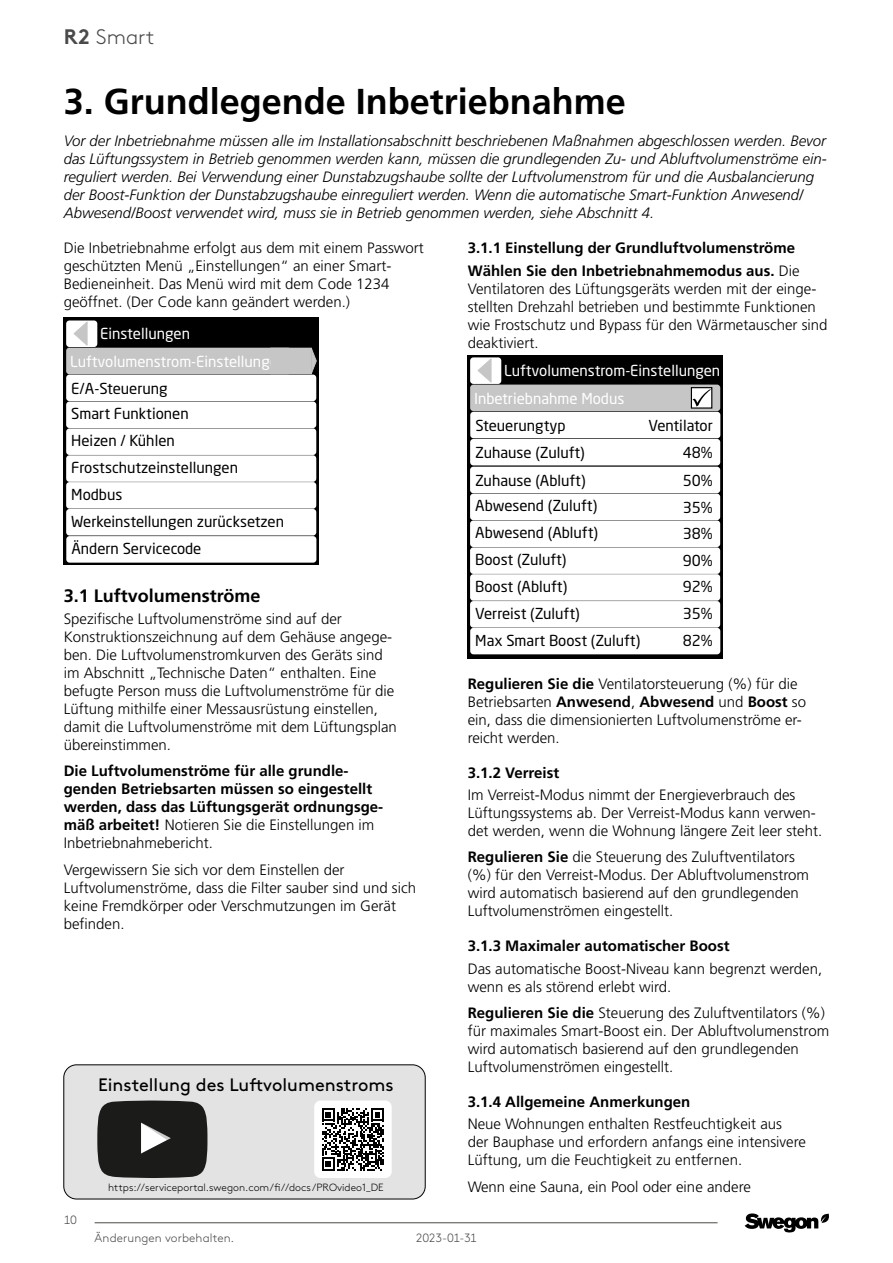
<style>
.page{position:relative;width:893px;height:1263px;background:#fff}
.page>*{position:absolute;margin:0;border:0;box-sizing:border-box;transform-origin:0 0}
.Luvun_otsikko{font:36px "Frutiger LT 65 Bd";color:#000}
.t1{font:300 21px "Swegon Brown";color:#4a4a49}
.t2{font:18px "Swegon Brown";color:#000}
.Väliotsikko_X_X{font:18px "Frutiger LT 65 Bd";color:#000}
.Leipis{font:15px/18px "Frutiger LT 45 Lt";color:#000}
.Leipis-2{font:15px/18px "Frutiger LT 46 Lt It";color:#000}
.t3{font:15px/26.7px "Neo Sans Std";color:#000}
.Leipis-3{font:15px/18px "Frutiger LT 65 Bd";color:#000}
.Väliotsikko_X_X_X{font:15px "Frutiger LT 65 Bd";color:#000}
.t4{font:15px/27.9px "Neo Sans Std";color:#fff}
.t5{font:300 12px "Swegon Brown";letter-spacing:.01em;color:#4a4a49}
.t6{font:300 10.5px "Swegon Brown";color:#000}
.s1{font-weight:700}
.s2{color:#fff}
.s3{font-family:"Frutiger LT 45 Lt"}
.s4{font-family:"Frutiger LT 65 Bd"}
</style>
<div class="page">
<hr style="left:95px;top:1222px;width:623px;height:1px;background:#4a4a49">
<svg style="left:745px;top:1213px;width:84px;height:19px"></svg>
<svg style="left:64px;top:318px;width:255px;height:247px;background:#0e0e0e"></svg>
<div style="left:66px;top:320px;width:31px;height:27px;background:#fff;border-radius:3px"></div>
<svg style="left:73px;top:320px;width:15px;height:26px"></svg>
<div style="left:66px;top:348px;width:225px;height:26px;background:#c6c6c6;border-radius:3px"></div>
<div style="left:66px;top:375px;width:250px;height:26px;background:#fff;border-radius:3px"></div>
<div style="left:66px;top:402px;width:250px;height:26px;background:#fff;border-radius:3px"></div>
<div style="left:66px;top:428px;width:250px;height:27px;background:#fff;border-radius:3px"></div>
<div style="left:66px;top:455px;width:250px;height:27px;background:#fff;border-radius:3px"></div>
<div style="left:66px;top:482px;width:250px;height:27px;background:#fff;border-radius:3px"></div>
<div style="left:66px;top:509px;width:250px;height:26px;background:#fff;border-radius:3px"></div>
<svg style="left:310px;top:344px;width:7px;height:31px"></svg>
<div style="left:270px;top:348px;width:41px;height:26px;background:#c6c6c6"></div>
<div style="left:66px;top:536px;width:250px;height:27px;background:#fff;border-radius:3px"></div>
<svg style="left:468px;top:355px;width:255px;height:303px;background:#111"></svg>
<div style="left:470px;top:357px;width:31px;height:27px;background:#fff;border-radius:3px"></div>
<svg style="left:477px;top:357px;width:15px;height:26px"></svg>
<div style="left:470px;top:385px;width:250px;height:26px;background:#c6c6c6;border-radius:3px"></div>
<div style="left:470px;top:467px;width:250px;height:26px;background:#fff;border-radius:3px"></div>
<div style="left:470px;top:494px;width:250px;height:26px;background:#fff;border-radius:3px"></div>
<div style="left:470px;top:520px;width:250px;height:27px;background:#fff;border-radius:3px"></div>
<div style="left:470px;top:547px;width:250px;height:27px;background:#fff;border-radius:3px"></div>
<div style="left:470px;top:574px;width:250px;height:27px;background:#fff;border-radius:3px"></div>
<div style="left:470px;top:601px;width:250px;height:27px;background:#fff;border-radius:3px"></div>
<div style="left:470px;top:628px;width:250px;height:26px;background:#fff;border-radius:3px"></div>
<svg style="left:691px;top:387px;width:21px;height:22px"></svg>
<svg style="left:692px;top:389px;width:19px;height:18px"></svg>
<div style="left:470px;top:412px;width:250px;height:26px;background:#fff;border-radius:3px"></div>
<div style="left:470px;top:439px;width:250px;height:26px;background:#fff;border-radius:3px"></div>
<div style="left:64px;top:1065px;width:361px;height:134px;background:#e3e3e3;border-radius:13px"></div>
<div style="left:64px;top:1065px;width:361px;height:134px;border:1px solid #000;border-radius:13px"></div>
<svg style="left:97px;top:1100px;width:110px;height:78px;background:#333332"></svg>
<div style="left:314px;top:1100px;width:78px;height:78px;background:#fff;border-radius:6px"></div>
<svg style="left:322px;top:1108px;width:62px;height:62px"></svg>
<h2 class="t1" style="left:64px;top:22px;width:92px"><span class="s1">R2</span> Smart</h2>
<p class="Luvun_otsikko" style="left:64px;top:80px;width:564px">3. Grundlegende Inbetriebnahme</p>
<p class="Leipis-2" style="left:64px;top:132px;width:764px">Vor der Inbetriebnahme müssen alle im Installationsabschnitt beschriebenen Maßnahmen abgeschlossen werden. Bevor das Lüftungssystem in Betrieb genommen werden kann, müssen die grundlegenden Zu- und Abluftvolumenströme ein&shy;reguliert werden. Bei Verwendung einer Dunstabzugshaube sollte der Luftvolumenstrom für und die Ausbalancierung der Boost-Funktion der Dunstabzugshaube einreguliert werden. Wenn die automatische Smart-Funktion Anwesend/ Abwesend/Boost verwendet wird, muss sie in Betrieb genommen werden, siehe Abschnitt 4.</p>
<p class="Leipis" style="left:64px;top:239px;width:362px">Die Inbetriebnahme erfolgt aus dem mit einem Passwort geschützten Menü „Einstellungen“ an einer Smart-Bedieneinheit. Das Menü wird mit dem Code 1234 geöffnet. (Der Code kann geändert werden.)</p>
<p class="t3" style="left:70px;top:320px;width:218px;text-indent:30px"><span class="s2">Einstellungen<br>Luftvolumenstrom-Einstellungen<br></span>E/A-Steuerung<br>Smart Funktionen<br>Heizen / Kühlen<br>Frostschutzeinstellungen<br>Modbus<br>Werkeinstellungen zurücksetzen<br>Ändern Servicecode</p>
<p class="Väliotsikko_X_X" style="left:64px;top:585px;width:198px">3.1 Luftvolumenströme</p>
<p class="Leipis" style="left:64px;top:610px;width:335px">Spezifische Luftvolumenströme sind auf der Konstruktionszeichnung auf dem Gehäuse angege&shy;ben. Die Luftvolumenstromkurven des Geräts sind im Abschnitt „Technische Daten“ enthalten. Eine befugte Person muss die Luftvolumenströme für die Lüftung mithilfe einer Messausrüstung einstellen, damit die Luftvolumenströme mit dem Lüftungsplan übereinstimmen.</p>
<p class="Leipis-3" style="left:64px;top:762px;width:321px">Die Luftvolumenströme für alle grundle&shy;genden Betriebsarten müssen so eingestellt werden, dass das Lüftungsgerät ordnungsge&shy;mäß arbeitet! <span class="s3">Notieren Sie die Einstellungen im Inbetriebnahmebericht.</span></p>
<p class="Leipis" style="left:64px;top:861px;width:354px">Vergewissern Sie sich vor dem Einstellen der Luftvolumenströme, dass die Filter sauber sind und sich keine Fremdkörper oder Verschmutzungen im Gerät befinden.</p>
<p class="t2" style="left:98px;top:1071px;width:297px">Einstellung des Luftvolumenstroms</p>
<p class="t5" style="left:64px;top:1211px;width:15px">10</p>
<p class="t6" style="left:108px;top:1179px;width:277px">https://serviceportal.swegon.com/fi//docs/PROvideo1_DE</p>
<p class="Väliotsikko_X_X_X" style="left:468px;top:239px;width:329px">3.1.1 Einstellung der Grundluftvolumenströme</p>
<p class="Leipis" style="left:468px;top:262px;width:361px"><span class="s4">Wählen Sie den Inbetriebnahmemodus aus.</span> Die Ventilatoren des Lüftungsgeräts werden mit der einge&shy;stellten Drehzahl betrieben und bestimmte Funktionen wie Frostschutz und Bypass für den Wärmetauscher sind deaktiviert.</p>
<p class="t4" style="left:474px;top:356px;width:248px;text-indent:30px">Luftvolumenstrom-Einstellungen<br>Inbetriebnahme Modus</p>
<p class="t3" style="left:475px;top:412px;width:92px">Steuerungtyp</p>
<p class="t3" style="left:648px;top:412px;width:66px">Ventilator</p>
<p class="t3" style="left:475px;top:439px;width:111px">Zuhause (Zuluft)</p>
<p class="t3" style="left:683px;top:439px;width:32px">48%</p>
<p class="t3" style="left:475px;top:467px;width:167px">Zuhause (Abluft)<br>Abwesend (Zuluft)<br>Abwesend (Abluft)<br>Boost (Zuluft)<br>Boost (Abluft)<br>Verreist (Zuluft)<br>Max Smart Boost (Zuluft)</p>
<p class="t3" style="left:683px;top:467px;width:32px;text-align:justify">50% 35% 38% 90% 92% 35% 82%</p>
<p class="Leipis" style="left:468px;top:675px;width:340px"><span class="s4">Regulieren Sie die</span> Ventilatorsteuerung (%) für die Betriebsarten <span class="s4">Anwesend</span>, <span class="s4">Abwesend</span> und <span class="s4">Boost</span> so ein, dass die dimensionierten Luftvolumenströme er&shy;reicht werden.</p>
<p class="Väliotsikko_X_X_X" style="left:468px;top:764px;width:93px">3.1.2 Verreist</p>
<p class="Leipis" style="left:468px;top:786px;width:356px">Im Verreist-Modus nimmt der Energieverbrauch des<br>Lüftungssystems ab. Der Verreist-Modus kann verwen&shy;det werden, wenn die Wohnung längere Zeit leer steht.</p>
<p class="Leipis" style="left:468px;top:848px;width:343px"><span class="s4">Regulieren Sie</span> die Steuerung des Zuluftventilators (%) für den Verreist-Modus. Der Abluftvolumenstrom wird automatisch basierend auf den grundlegenden Luftvolumenströmen eingestellt.</p>
<p class="Väliotsikko_X_X_X" style="left:468px;top:937px;width:263px">3.1.3 Maximaler automatischer Boost</p>
<p class="Leipis" style="left:468px;top:960px;width:356px">Das automatische Boost-Niveau kann begrenzt werden, wenn es als störend erlebt wird.</p>
<p class="Leipis" style="left:468px;top:1004px;width:363px"><span class="s4">Regulieren Sie die</span> Steuerung des Zuluftventilators (%) für maximales Smart-Boost ein. Der Abluftvolumenstrom wird automatisch basierend auf den grundlegenden Luftvolumenströmen eingestellt.</p>
<p class="Väliotsikko_X_X_X" style="left:468px;top:1093px;width:224px">3.1.4 Allgemeine Anmerkungen</p>
<p class="Leipis" style="left:468px;top:1115px;width:340px">Neue Wohnungen enthalten Restfeuchtigkeit aus der Bauphase und erfordern anfangs eine intensivere<br>Lüftung, um die Feuchtigkeit zu entfernen.</p>
<p class="Leipis" style="left:468px;top:1178px;width:285px">Wenn eine Sauna, ein Pool oder eine andere</p>
<p class="t5" style="left:95px;top:1229px;width:141px">Änderungen vorbehalten.</p>
<p class="t5" style="left:416px;top:1229px;width:63px">2023-01-31</p>
</div>
